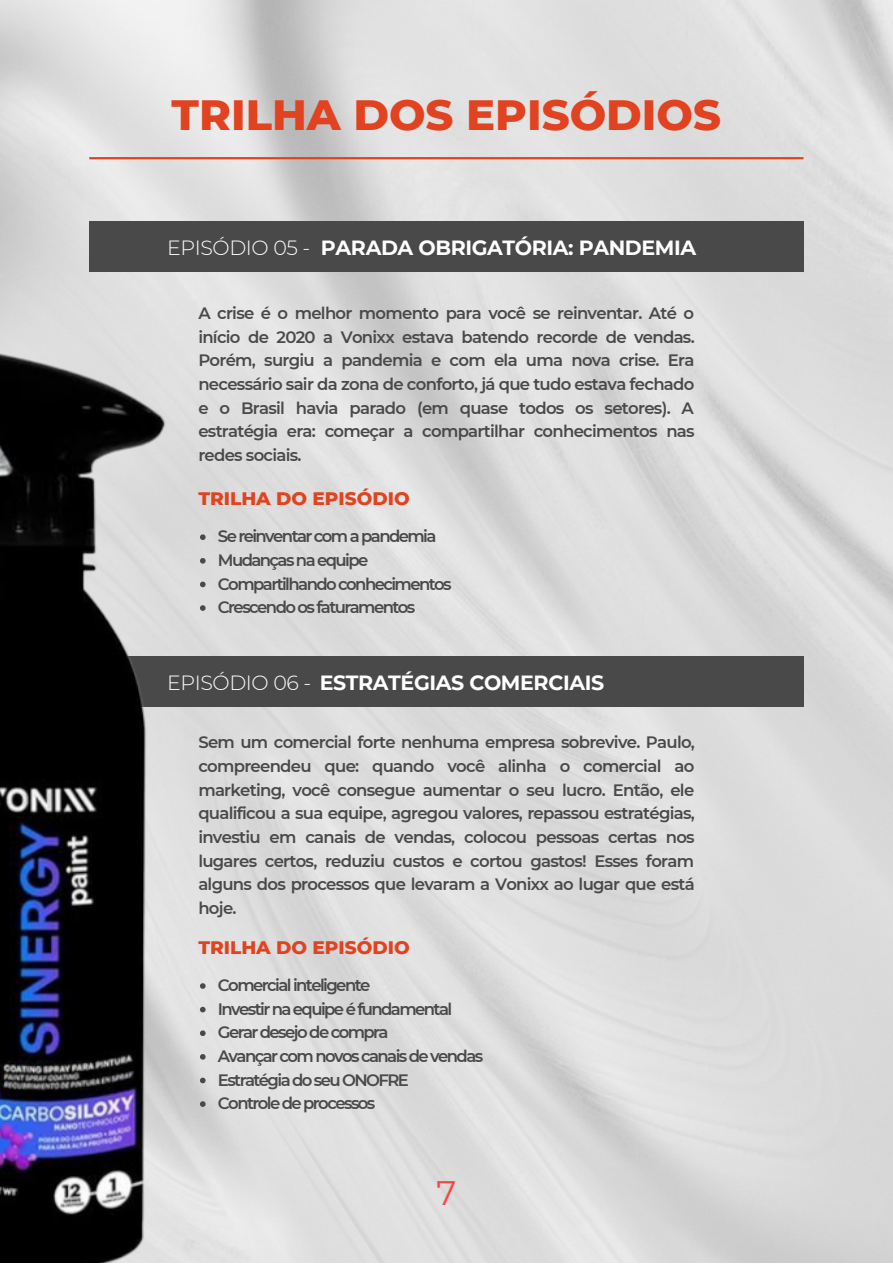
<style>
.page{position:relative;width:893px;height:1264px;background:#fff}
.page>*{position:absolute;margin:0;border:0;box-sizing:border-box;transform-origin:0 0}
.t1{font:800 43.2px "Montserrat";color:#e1421f}
.t2{font:33.9px "Montserrat";color:#f84646}
.t3{font:700 20.55px "Montserrat";letter-spacing:-.02em;color:#fff}
.t4{font:800 18.45px "Montserrat";color:#e1421f}
.t5{font:600 16.5px/23.5px "Montserrat";letter-spacing:-.095em;color:#494949;text-align:justify}
.s1{font-weight:300}
</style>
<div class="page">
<img style="left:0;top:0;width:892px;height:1262px">
<hr style="left:89px;top:157px;width:714px;height:2px;background:#e1421f">
<div style="left:89px;top:222px;width:714px;height:50px;background:#494949"></div>
<div style="left:89px;top:657px;width:714px;height:50px;background:#494949"></div>
<img style="left:0;top:290px;width:320px;height:972px">
<h1 class="t1" style="left:171px;top:88px;width:551px">TRILHA DOS EPISÓDIOS</h1>
<p class="t3" style="left:167px;top:235px;width:530px"><span class="s1">EPISÓDIO 05 -</span> PARADA OBRIGATÓRIA: PANDEMIA</p>
<p class="t5" style="left:198px;top:301px;width:498px">A crise é o melhor momento para você se reinventar. Até o início de 2020 a Vonixx estava batendo recorde de vendas.<br>Porém, surgiu a pandemia e com ela uma nova crise. Era necessário sair da zona de conforto, já que tudo estava fechado e o Brasil havia parado (em quase todos os setores). A estratégia era: começar a compartilhar conhecimentos nas redes sociais.</p>
<p class="t4" style="left:198px;top:487px;width:213px">TRILHA DO EPISÓDIO</p>
<p class="t5" style="left:218px;top:524px;width:235px;text-align:left">Se reinventar com a pandemia<br>Mudanças na equipe<br>Compartilhando conhecimentos<br>Crescendo os faturamentos</p>
<p class="t3" style="left:167px;top:670px;width:438px"><span class="s1">EPISÓDIO 06 -</span> ESTRATÉGIAS COMERCIAIS</p>
<p class="t5" style="left:198px;top:730px;width:498px">Sem um comercial forte nenhuma empresa sobrevive. Paulo, compreendeu que: quando você alinha o comercial ao marketing, você consegue aumentar o seu lucro. Então, ele qualificou a sua equipe, agregou valores, repassou estratégias, investiu em canais de vendas, colocou pessoas certas nos lugares certos, reduziu custos e cortou gastos! Esses foram alguns dos processos que levaram a Vonixx ao lugar que está hoje.</p>
<p class="t4" style="left:198px;top:935px;width:213px">TRILHA DO EPISÓDIO</p>
<p class="t5" style="left:218px;top:973px;width:267px;text-align:left">Comercial inteligente<br>Investir na equipe é fundamental<br>Gerar desejo de compra<br>Avançar com novos canais de vendas<br>Estratégia do seu ONOFRE<br>Controle de processos</p>
<h2 class="t2" style="left:436px;top:1172px;width:21px">7</h2>
</div>
